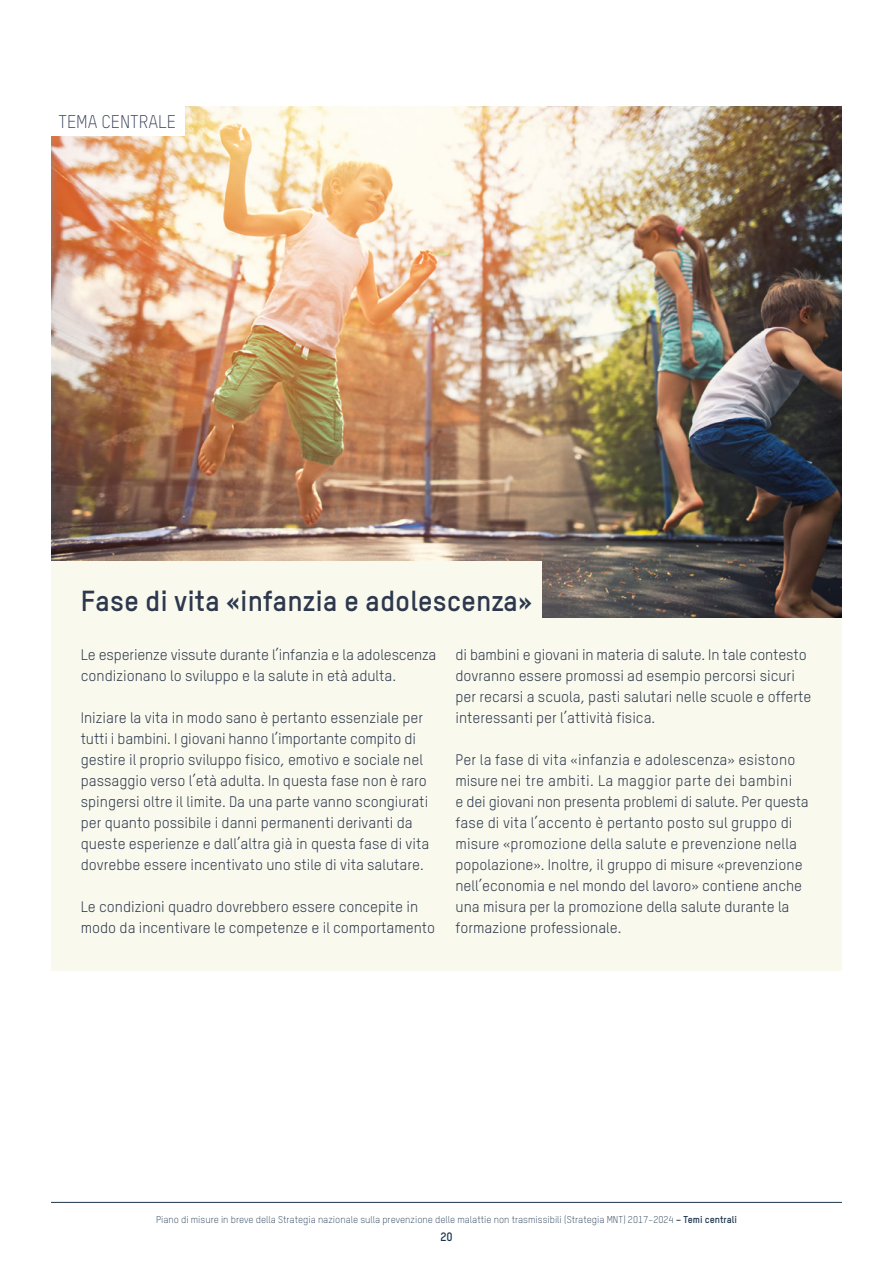
<style>
.page{position:relative;width:893px;height:1263px;background:#fff}
.page>*{position:absolute;margin:0;border:0;box-sizing:border-box;transform-origin:0 0}
.t1{font:700 28.5px "TSTAR";color:#2d374d}
.t2{font:300 18px "TSTAR";color:#2d374d}
.t3{font:15px/21px "TSTAR";color:#2d374d}
.t4{font:700 12px "TSTAR";color:#1d344c}
.t5{font:700 12px "TSTAR";color:#2d374d}
.t6{font:300 9.75px "TSTAR";color:#2d374d}
.t7{font:300 9.75px "TSTAR";color:#1d344c}
.s1{font-weight:700}
.s2{color:#345e4e}
</style>
<div class="page">
<hr style="left:51px;top:1202px;width:791px;height:1px;background:#1d344c">
<img style="left:51px;top:106px;width:791px;height:512px">
<div style="left:51px;top:618px;width:791px;height:353px;background:#f9faed"></div>
<div style="left:51px;top:561px;width:491px;height:58px;background:#f9faed"></div>
<div style="left:50px;top:105px;width:135px;height:31px;background:#fff"></div>
<p class="t2" style="left:58px;top:111px;width:119px">TEMA CENTRALE</p>
<h1 class="t1" style="left:81px;top:582px;width:453px">Fase di vita «infanzia e adolescenza»</h1>
<p class="t3" style="left:81px;top:643px;width:357px">Le esperienze vissute durante l’infanzia e la adolescenza condizionano lo sviluppo e la salute in età adulta.</p>
<p class="t3" style="left:81px;top:706px;width:350px">Iniziare la vita in modo sano è pertanto essenziale per tutti i bambini. I giovani hanno l’importante compito di gestire il proprio sviluppo fisico, emotivo e sociale nel passaggio verso l’età adulta. In questa fase non è raro spingersi oltre il limite. Da una parte vanno scongiurati per quanto possibile i danni permanenti derivanti da queste esperienze e dall’altra già in questa fase di vita dovrebbe essere incentivato uno stile di vita salutare.</p>
<p class="t3" style="left:81px;top:895px;width:356px">Le condizioni quadro dovrebbero essere concepite in modo da incentivare le competenze e il comportamento</p>
<p class="t3" style="left:455px;top:643px;width:358px">di bambini e giovani in materia di salute. In tale contesto dovranno essere promossi ad esempio percorsi sicuri per recarsi a scuola, pasti salutari nelle scuole e offerte interessanti per l’attività fisica.</p>
<p class="t3" style="left:455px;top:748px;width:355px">Per la fase di vita «infanzia e adolescenza» esistono misure nei tre ambiti. La maggior parte dei bambini<br>e dei giovani non presenta problemi di salute. Per questa fase di vita l’accento è pertanto posto sul gruppo di misure «promozione della salute e prevenzione nella popolazione». Inoltre, il gruppo di misure «prevenzione nell’economia e nel mondo del lavoro» contiene anche una misura per la promozione della salute durante la formazione professionale.</p>
<p class="t7" style="left:156px;top:1213px;width:582px">Piano di misure in breve della Strategia nazionale sulla prevenzione delle mal ttie non trasmissib li (Strategia MNT) 2017–2024 <span class="s1">– Temi centrali</span></p>
<p class="t4" style="left:440px;top:1229px;width:14px">20</p>
<p class="t6" style="left:149px;top:1213px;width:595px">Piano di misure <span class="s2">2021–2024</span> della Strategia nazionale sulla prevenzione delle malattie non trasmissibili (Strategia MNT) 2017–2024 <span class="s1">– Temi centrali</span></p>
<p class="t5" style="left:440px;top:1229px;width:14px">17</p>
</div>
